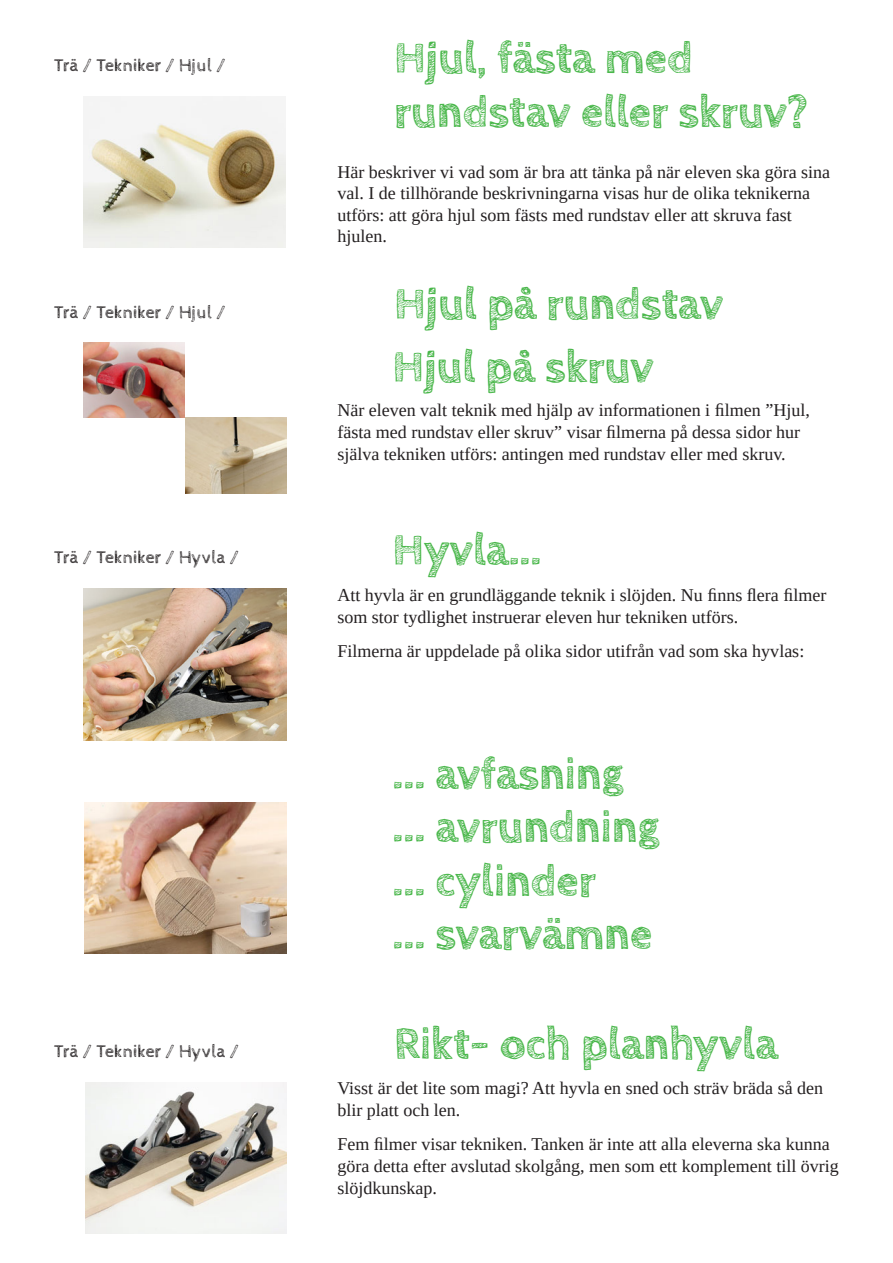
<style>
.page{position:relative;width:893px;height:1263px;background:#fff}
.page>*{position:absolute;margin:0;border:0;box-sizing:border-box;transform-origin:0 0}
.t1{font:700 45px/54px "Cabin Sketch";color:#49b74a}
.t2{font:18px/21.6px "Tinos";color:#231f20}
.t3{font:18px "Cabin Sketch";letter-spacing:-.005em;color:#231f20}
</style>
<div class="page">
<img style="left:84px;top:96px;width:201px;height:152px">
<img style="left:84px;top:342px;width:100px;height:76px">
<img style="left:185px;top:418px;width:101px;height:75px">
<img style="left:84px;top:589px;width:202px;height:151px">
<img style="left:85px;top:802px;width:201px;height:151px">
<img style="left:85px;top:1082px;width:201px;height:151px">
<p class="t3" style="left:54px;top:55px;width:174px">Trä / Tekniker / Hjul /</p>
<p class="t3" style="left:54px;top:302px;width:174px">Trä / Tekniker / Hjul /</p>
<p class="t3" style="left:54px;top:548px;width:187px">Trä / Tekniker / Hyvla /</p>
<p class="t3" style="left:54px;top:1041px;width:187px">Trä / Tekniker / Hyvla /</p>
<p class="t1" style="left:394px;top:32px;width:415px">Hjul, fästa med rundstav eller skruv?</p>
<p class="t2" style="left:337px;top:161px;width:494px">Här beskriver vi vad som är bra att tänka på när eleven ska göra sina val. I de tillhörande beskrivningarna visas hur de olika teknikerna utförs: att göra hjul som fästs med rundstav eller att skruva fast hjulen.</p>
<p class="t1" style="left:394px;top:278px;width:331px">Hjul på rundstav</p>
<p class="t1" style="left:393px;top:341px;width:263px">Hjul på skruv</p>
<p class="t2" style="left:337px;top:400px;width:474px">När eleven valt teknik med hjälp av informationen i filmen ”Hjul, fästa med rundstav eller skruv” visar filmerna på dessa sidor hur själva tekniken utförs: antingen med rundstav eller med skruv.</p>
<p class="t1" style="left:393px;top:524px;width:150px">Hyvla...</p>
<p class="t2" style="left:337px;top:584px;width:490px">Att hyvla är en grundläggande teknik i slöjden. Nu finns flera filmer som stor tydlighet instruerar eleven hur tekniken utförs.</p>
<p class="t2" style="left:337px;top:640px;width:468px">Filmerna är uppdelade på olika sidor utifrån vad som ska hyvlas:</p>
<p class="t1" style="left:393px;top:748px;width:233px">... avfasning</p>
<p class="t1" style="left:393px;top:801px;width:269px">... avrundning</p>
<p class="t1" style="left:393px;top:855px;width:205px">... cylinder</p>
<p class="t1" style="left:393px;top:908px;width:261px">... svarvämne</p>
<p class="t1" style="left:394px;top:1018px;width:385px">Rikt- och planhyvla</p>
<p class="t2" style="left:337px;top:1077px;width:487px">Visst är det lite som magi? Att hyvla en sned och sträv bräda så den blir platt och len.</p>
<p class="t2" style="left:337px;top:1133px;width:503px">Fem filmer visar tekniken. Tanken är inte att alla eleverna ska kunna göra detta efter avslutad skolgång, men som ett komplement till övrig slöjdkunskap.</p>
</div>
